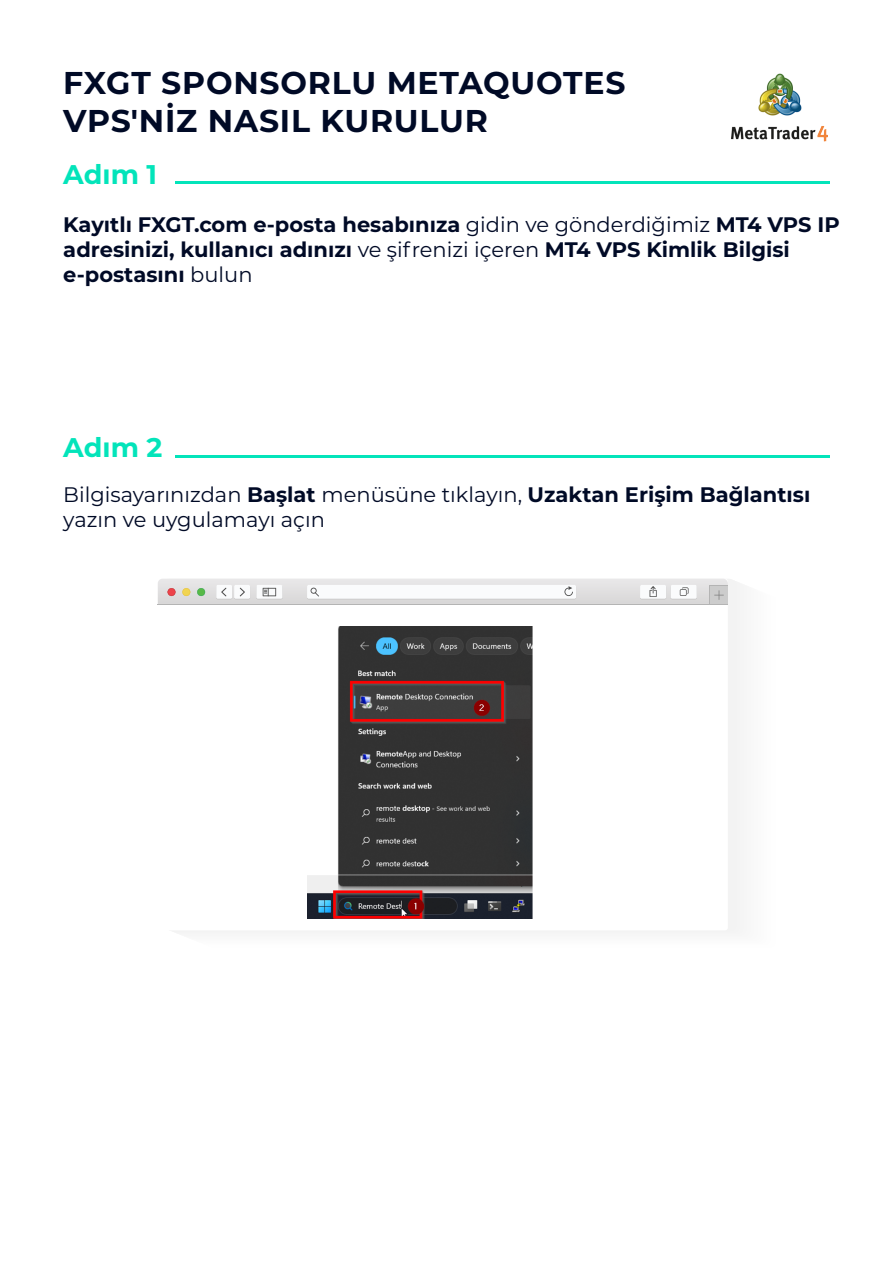
<style>
.page{position:relative;width:893px;height:1263px;background:#fff}
.page>*{position:absolute;margin:0;border:0;box-sizing:border-box;transform-origin:0 0}
.t1{font:700 31.5px/37.8px "Montserrat";letter-spacing:.025em;color:#000a26}
.t2{font:700 27px "Montserrat";color:#03e4ba}
.t3{font:700 21px/25.2px "Montserrat";color:#000a26}
.t4{font:21px/25.2px "Montserrat";color:#000a26}
.s1{font-weight:400}
.s2{font-weight:700}
</style>
<div class="page">
<hr style="left:158px;top:604px;width:570px;height:1px;background:#b4b4b4">
<svg style="left:158px;top:579px;width:570px;height:25px"></svg>
<img style="left:307px;top:626px;width:225px;height:292px">
<img style="left:731px;top:73px;width:85px;height:67px">
<img style="left:817px;top:126px;width:11px;height:16px">
<hr style="left:175px;top:181px;width:655px;height:3px;background:#03e4ba">
<hr style="left:175px;top:455px;width:655px;height:2px;background:#03e4ba">
<h1 class="t1" style="left:63px;top:63px;width:564px">FXGT SPONSORLU METAQUOTES<br>VPS'NİZ NASIL KURULUR</h1>
<p class="t2" style="left:63px;top:155px;width:95px">Adım 1</p>
<p class="t3" style="left:63px;top:211px;width:778px">Kayıtlı FXGT.com e-posta hesabınıza <span class="s1">gidin ve gönderdiğimiz</span> MT4 VPS IP adresinizi, kullanıcı adınızı <span class="s1">ve şifrenizi içeren</span> MT4 VPS Kimlik Bilgisi e-postasını <span class="s1">bulun</span></p>
<p class="t2" style="left:63px;top:428px;width:101px">Adım 2</p>
<p class="t4" style="left:63px;top:481px;width:748px">Bilgisayarınızdan <span class="s2">Başlat</span> menüsüne tıklayın, <span class="s2">Uzaktan Erişim Bağlantısı </span>yazın ve uygulamayı açın</p>
</div>
